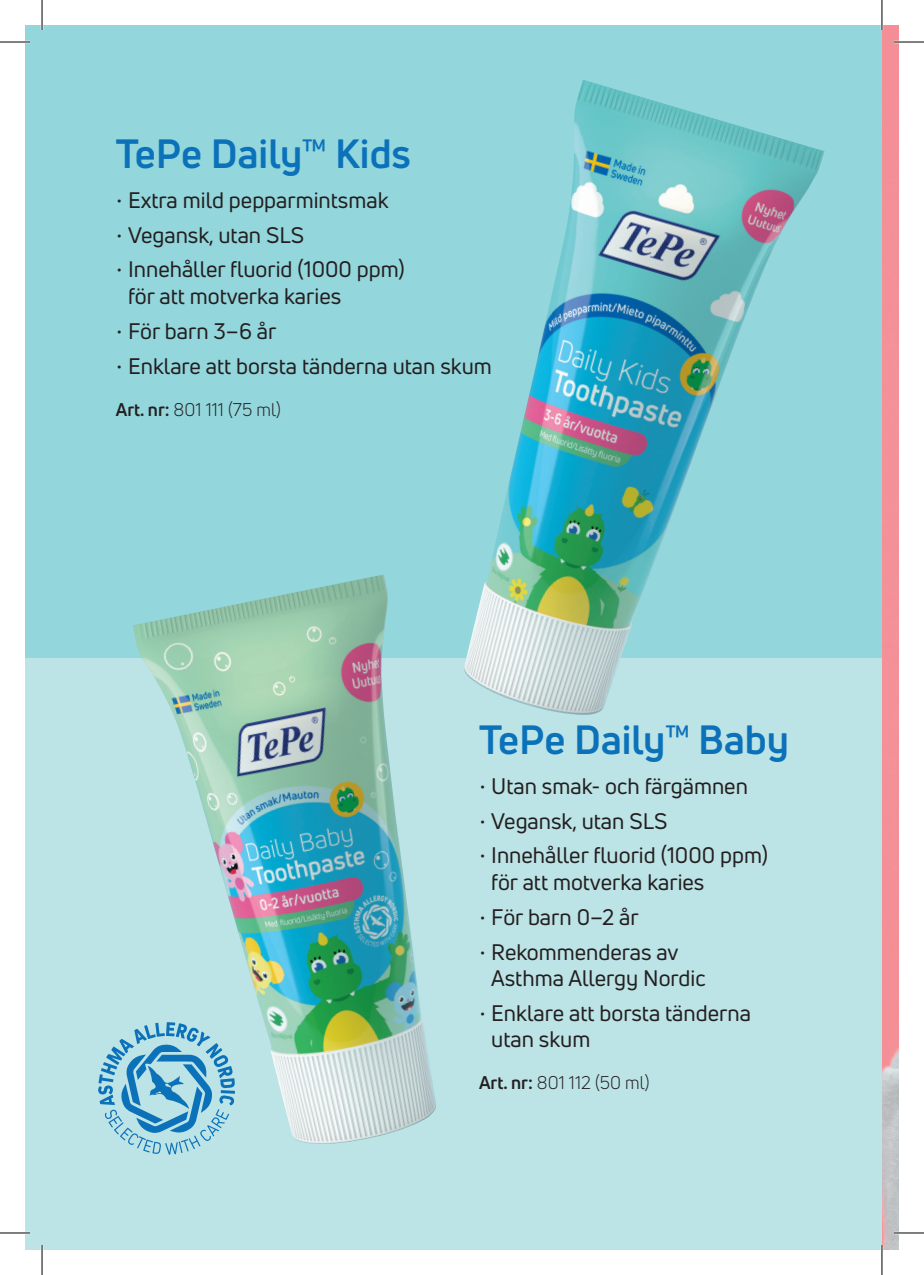
<style>
.page{position:relative;width:924px;height:1275px;background:#fff}
.page>*{position:absolute;margin:0;border:0;box-sizing:border-box;transform-origin:0 0}
.t1{font:700 40px "Uni Neue";color:#0b72ba}
.t2{font:22px/26.4px "Uni Neue";color:#231f20}
.t3{font:18px "Uni Neue";color:#231f20}
.s1{font-style:inherit}
.s2{font-weight:700}
</style>
<div class="page">
<img style="left:881px;top:25px;width:17px;height:1225px">
<div style="left:25px;top:25px;width:856px;height:633px;background:#93d6dc"></div>
<div style="left:25px;top:658px;width:856px;height:592px;background:#bce3e5"></div>
<img style="left:464px;top:80px;width:360px;height:635px">
<img style="left:133px;top:575px;width:303px;height:569px">
<svg style="left:98px;top:1022px;width:137px;height:132px"></svg>
<hr style="left:0;top:41px;width:30px;height:2px;background:#fff">
<hr style="left:893px;top:41px;width:30px;height:2px;background:#fff">
<hr style="left:0;top:1231px;width:30px;height:3px;background:#fff">
<hr style="left:893px;top:1231px;width:30px;height:3px;background:#fff">
<hr style="left:41px;top:0;width:2px;height:30px;background:#fff">
<hr style="left:41px;top:1245px;width:2px;height:30px;background:#fff">
<hr style="left:880px;top:0;width:2px;height:30px;background:#fff">
<hr style="left:880px;top:1245px;width:2px;height:30px;background:#fff">
<hr style="left:0;top:42px;width:30px;height:1px;background:#000">
<hr style="left:893px;top:42px;width:30px;height:1px;background:#000">
<hr style="left:0;top:1232px;width:30px;height:1px;background:#000">
<hr style="left:893px;top:1232px;width:30px;height:1px;background:#000">
<hr style="left:42px;top:0;width:1px;height:30px;background:#000">
<hr style="left:42px;top:1245px;width:1px;height:30px;background:#000">
<hr style="left:881px;top:0;width:1px;height:30px;background:#000">
<hr style="left:881px;top:1245px;width:1px;height:30px;background:#000">
<h1 class="t1" style="left:116px;top:129px;width:296px">TePe Daily™ Kids</h1>
<p class="t2" style="left:116px;top:186px;width:274px"><span class="s1">•</span> Extra mild pepparmintsmak</p>
<p class="t2" style="left:116px;top:221px;width:190px"><span class="s1">•</span> Vegansk, utan SLS</p>
<p class="t2" style="left:128px;top:256px;width:278px;text-indent:-12px"><span class="s1">•</span> Innehåller fluorid (1000 ppm) för att motverka karies</p>
<p class="t2" style="left:116px;top:317px;width:162px"><span class="s1">•</span> För barn 3–6 år</p>
<p class="t2" style="left:116px;top:352px;width:377px"><span class="s1">•</span> Enklare att borsta tänderna utan skum</p>
<p class="t3" style="left:116px;top:398px;width:166px"><span class="s2">Art. nr:</span> 801 111 (75 ml)</p>
<h1 class="t1" style="left:479px;top:715px;width:311px">TePe Daily™ Baby</h1>
<p class="t2" style="left:479px;top:772px;width:270px"><span class="s1">•</span> Utan smak- och färgämnen</p>
<p class="t2" style="left:479px;top:807px;width:190px"><span class="s1">•</span> Vegansk, utan SLS</p>
<p class="t2" style="left:491px;top:842px;width:278px;text-indent:-12px"><span class="s1">•</span> Innehåller fluorid (1000 ppm) för att motverka karies</p>
<p class="t2" style="left:479px;top:903px;width:161px"><span class="s1">•</span> För barn 0–2 år</p>
<p class="t2" style="left:491px;top:938px;width:216px;text-indent:-12px"><span class="s1">•</span> Rekommenderas av<br>Asthma Allergy Nordic</p>
<p class="t2" style="left:491px;top:999px;width:261px;text-indent:-12px"><span class="s1">•</span> Enklare att borsta tänderna utan skum</p>
<p class="t3" style="left:479px;top:1072px;width:172px"><span class="s2">Art. nr:</span> 801 112 (50 ml)</p>
</div>
